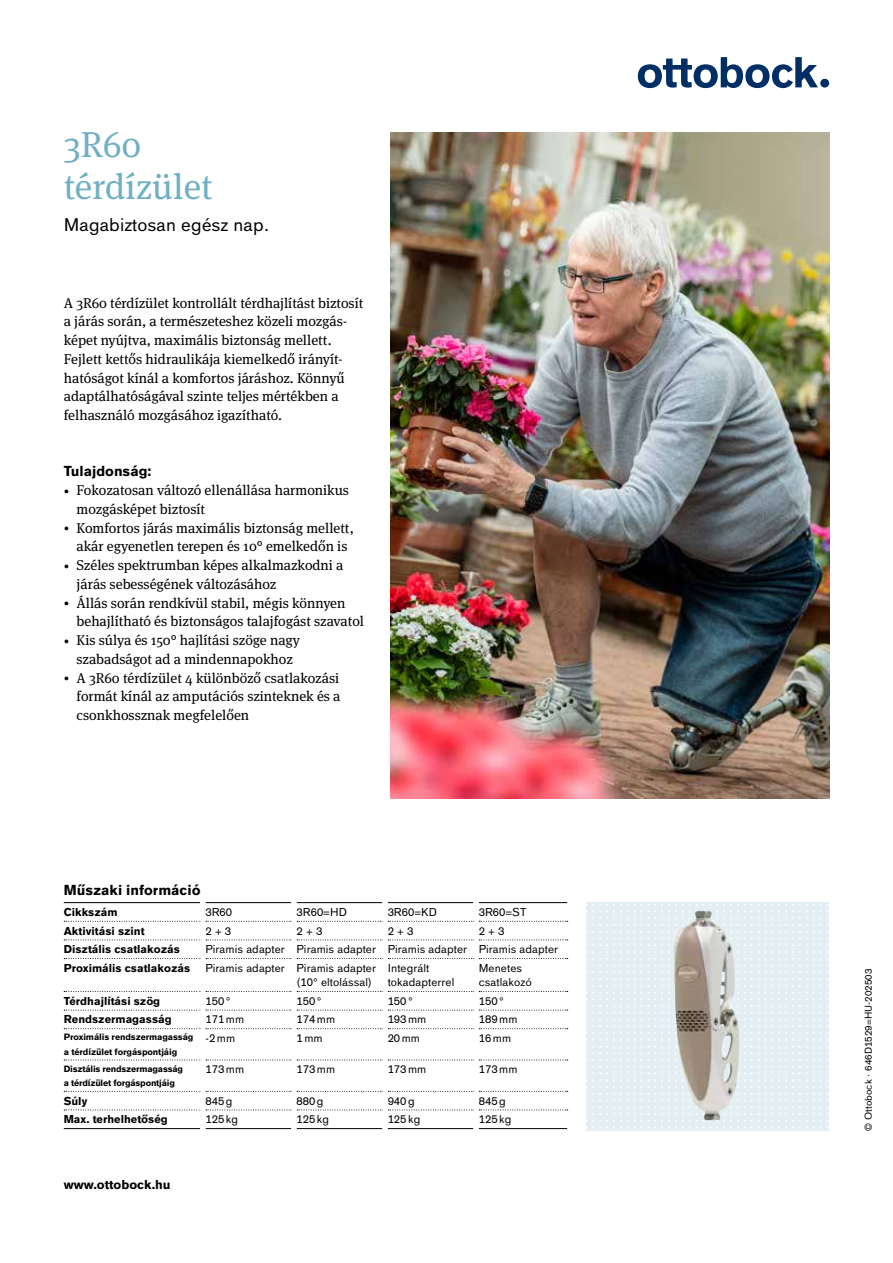
<style>
.page{position:relative;width:893px;height:1263px;background:#fff}
.page>*{position:absolute;margin:0;border:0;box-sizing:border-box;transform-origin:0 0}
.t1{font:36px/42px "OBO Serif";color:#71b0c3}
.t2{font:18px "OBO Sans";letter-spacing:.005em;color:#000}
.t3{font:14.25px/18.8px "OBO Serif";color:#000}
.t4{font:700 14.25px "OBO Sans";color:#000}
.t5{font:700 12.75px "OBO Sans";color:#000}
.t6{font:11.25px/14.2px "OBO Sans";letter-spacing:.005em;color:#000}
.t7{font:700 11.25px "OBO Sans";color:#000}
.t8{font:9.75px "OBO Sans";letter-spacing:.005em;color:#000}
.t9{font:700 9px/14.2px "OBO Sans";letter-spacing:-.01em;color:#000}
.s1{font-size:10.65px}
</style>
<div class="page">
<img style="left:390px;top:132px;width:439px;height:666px">
<svg style="left:638px;top:57px;width:191px;height:31px"></svg>
<svg style="left:64px;top:921px;width:504px;height:1px"></svg>
<svg style="left:64px;top:939px;width:504px;height:1px"></svg>
<svg style="left:64px;top:958px;width:504px;height:1px"></svg>
<svg style="left:64px;top:991px;width:504px;height:1px"></svg>
<svg style="left:64px;top:1010px;width:504px;height:1px"></svg>
<svg style="left:64px;top:1028px;width:504px;height:1px"></svg>
<svg style="left:64px;top:1060px;width:504px;height:1px"></svg>
<svg style="left:64px;top:1091px;width:504px;height:1px"></svg>
<svg style="left:64px;top:1109px;width:504px;height:1px"></svg>
<div style="left:200px;top:921px;width:5px;height:19px;background:#fff"></div>
<div style="left:291px;top:921px;width:6px;height:19px;background:#fff"></div>
<div style="left:382px;top:921px;width:6px;height:19px;background:#fff"></div>
<div style="left:473px;top:921px;width:6px;height:19px;background:#fff"></div>
<div style="left:200px;top:958px;width:5px;height:33px;background:#fff"></div>
<div style="left:291px;top:958px;width:6px;height:33px;background:#fff"></div>
<div style="left:382px;top:958px;width:6px;height:33px;background:#fff"></div>
<div style="left:473px;top:958px;width:6px;height:33px;background:#fff"></div>
<div style="left:200px;top:991px;width:5px;height:19px;background:#fff"></div>
<div style="left:291px;top:991px;width:6px;height:19px;background:#fff"></div>
<div style="left:382px;top:991px;width:6px;height:19px;background:#fff"></div>
<div style="left:473px;top:991px;width:6px;height:19px;background:#fff"></div>
<div style="left:200px;top:1010px;width:5px;height:19px;background:#fff"></div>
<div style="left:291px;top:1010px;width:6px;height:19px;background:#fff"></div>
<div style="left:382px;top:1010px;width:6px;height:19px;background:#fff"></div>
<div style="left:473px;top:1010px;width:6px;height:19px;background:#fff"></div>
<div style="left:200px;top:1060px;width:5px;height:31px;background:#fff"></div>
<div style="left:291px;top:1060px;width:6px;height:31px;background:#fff"></div>
<div style="left:382px;top:1060px;width:6px;height:31px;background:#fff"></div>
<div style="left:473px;top:1060px;width:6px;height:31px;background:#fff"></div>
<div style="left:200px;top:1091px;width:5px;height:19px;background:#fff"></div>
<div style="left:291px;top:1091px;width:6px;height:19px;background:#fff"></div>
<div style="left:382px;top:1091px;width:6px;height:19px;background:#fff"></div>
<div style="left:473px;top:1091px;width:6px;height:19px;background:#fff"></div>
<hr style="left:64px;top:902px;width:136px;height:1px;background:#000">
<hr style="left:205px;top:902px;width:86px;height:1px;background:#000">
<hr style="left:297px;top:902px;width:85px;height:1px;background:#000">
<hr style="left:388px;top:902px;width:85px;height:1px;background:#000">
<hr style="left:479px;top:902px;width:88px;height:1px;background:#000">
<hr style="left:64px;top:1128px;width:136px;height:1px;background:#000">
<hr style="left:205px;top:1128px;width:86px;height:1px;background:#000">
<hr style="left:297px;top:1128px;width:85px;height:1px;background:#000">
<hr style="left:388px;top:1128px;width:85px;height:1px;background:#000">
<hr style="left:479px;top:1128px;width:88px;height:1px;background:#000">
<div style="left:586px;top:902px;width:243px;height:229px;background:#e3eff3"></div>
<svg style="left:586px;top:904px;width:242px;height:224px"></svg>
<img style="left:673px;top:912px;width:66px;height:208px">
<h1 class="t1" style="left:64px;top:124px;width:150px">3R60 térdízület</h1>
<p class="t2" style="left:64px;top:214px;width:207px">Magabiztosan egész nap.</p>
<p class="t3" style="left:64px;top:293px;width:301px">A 3R60 térdízület kontrollált térdhajlítást biztosít a járás során, a természeteshez közeli mozgás&shy;képet nyújtva, maximális biztonság mellett.<br>Fejlett kettős hidraulikája kiemelkedő irányít&shy;hatóságot kínál a komfortos járáshoz. Könnyű adaptálhatóságával szinte teljes mértékben a felhasználó mozgásához igazítható.</p>
<p class="t4" style="left:64px;top:463px;width:89px">Tulajdonság:</p>
<p class="t3" style="left:77px;top:481px;width:274px;text-indent:-13px"><span class="s1">•</span> Fokozatosan változó ellenállása harmonikus mozgásképet biztosít</p>
<p class="t3" style="left:64px;top:518px;width:292px;text-align:center"><span class="s1">•</span> Komfortos járás maximális biztonság mellett, akár egyenetlen terepen és 10° emelkedőn is</p>
<p class="t3" style="left:77px;top:556px;width:268px;text-indent:-13px"><span class="s1">•</span> Széles spektrumban képes alkalmazkodni a járás sebességének változásához</p>
<p class="t3" style="left:77px;top:593px;width:289px;text-indent:-13px"><span class="s1">•</span> Állás során rendkívül stabil, mégis könnyen behajlítható és biztonságos talajfogást szavatol</p>
<p class="t3" style="left:64px;top:631px;width:238px;text-align:center"><span class="s1">•</span> Kis súlya és 150° hajlítási szöge nagy szabadságot ad a mindennapokhoz</p>
<p class="t3" style="left:77px;top:668px;width:266px;text-align:justify;text-indent:-13px"><span class="s1">•</span> A 3R60 térdízület 4 különböző csatlakozási formát kínál az amputációs szinteknek és a csonkhossznak megfelelően</p>
<p class="t4" style="left:64px;top:882px;width:138px">Műszaki információ</p>
<p class="t7" style="left:64px;top:905px;width:55px">Cikkszám</p>
<p class="t6" style="left:205px;top:905px;width:28px">3R60</p>
<p class="t6" style="left:297px;top:905px;width:52px">3R60=HD</p>
<p class="t6" style="left:388px;top:905px;width:51px">3R60=KD</p>
<p class="t6" style="left:479px;top:905px;width:49px">3R60=ST</p>
<p class="t7" style="left:64px;top:924px;width:82px">Aktivitási szint</p>
<p class="t6" style="left:205px;top:923px;width:27px">2 + 3</p>
<p class="t6" style="left:297px;top:923px;width:27px">2 + 3</p>
<p class="t6" style="left:388px;top:923px;width:27px">2 + 3</p>
<p class="t6" style="left:479px;top:923px;width:27px">2 + 3</p>
<p class="t7" style="left:64px;top:943px;width:118px">Disztális csatlakozás</p>
<p class="t6" style="left:205px;top:942px;width:354px">Piramis adapter Piramis adapter Piramis adapter Piramis adapter</p>
<p class="t7" style="left:64px;top:961px;width:128px">Proximális csatlakozás</p>
<p class="t6" style="left:297px;top:961px;width:81px;text-indent:-91px">Piramis adapter Piramis adapter (10° eltolással)</p>
<p class="t6" style="left:388px;top:961px;width:68px">Integrált tokadapterrel</p>
<p class="t6" style="left:479px;top:961px;width:54px">Menetes csatlakozó</p>
<p class="t7" style="left:64px;top:994px;width:98px">Térdhajlítási szög</p>
<p class="t6" style="left:205px;top:994px;width:27px">150°</p>
<p class="t6" style="left:297px;top:994px;width:27px">150°</p>
<p class="t6" style="left:388px;top:994px;width:27px">150°</p>
<p class="t6" style="left:479px;top:994px;width:27px">150°</p>
<p class="t7" style="left:64px;top:1013px;width:109px">Rendszermagasság</p>
<p class="t6" style="left:205px;top:1012px;width:40px">171mm</p>
<p class="t6" style="left:297px;top:1012px;width:40px">174mm</p>
<p class="t6" style="left:388px;top:1012px;width:40px">193mm</p>
<p class="t6" style="left:479px;top:1012px;width:40px">189mm</p>
<p class="t9" style="left:64px;top:1030px;width:131px">Proximális rendszermagasság a térdízület forgáspontjáig</p>
<p class="t6" style="left:205px;top:1031px;width:31px">-2mm</p>
<p class="t6" style="left:297px;top:1031px;width:28px">1mm</p>
<p class="t6" style="left:388px;top:1031px;width:34px">20mm</p>
<p class="t6" style="left:479px;top:1031px;width:34px">16mm</p>
<p class="t9" style="left:64px;top:1061px;width:121px">Disztális rendszermagasság a térdízület forgáspontjáig</p>
<p class="t6" style="left:205px;top:1062px;width:40px">173mm</p>
<p class="t6" style="left:297px;top:1062px;width:40px">173mm</p>
<p class="t6" style="left:388px;top:1062px;width:40px">173mm</p>
<p class="t6" style="left:479px;top:1062px;width:40px">173mm</p>
<p class="t7" style="left:64px;top:1094px;width:25px">Súly</p>
<p class="t6" style="left:205px;top:1093px;width:29px">845g</p>
<p class="t6" style="left:297px;top:1093px;width:29px">880g</p>
<p class="t6" style="left:388px;top:1093px;width:29px">940g</p>
<p class="t6" style="left:479px;top:1093px;width:29px">845g</p>
<p class="t7" style="left:64px;top:1113px;width:106px">Max. terhelhetőség</p>
<p class="t6" style="left:205px;top:1112px;width:34px">125kg</p>
<p class="t6" style="left:297px;top:1112px;width:34px">125kg</p>
<p class="t6" style="left:388px;top:1112px;width:34px">125kg</p>
<p class="t6" style="left:479px;top:1112px;width:34px">125kg</p>
<p class="t5" style="left:64px;top:1177px;width:108px">www.ottobock.hu</p>
<p class="t8" style="left:863px;top:1131px;width:163px;rotate:-90deg">© Ottobock · 646D1529=HU-202503</p>
</div>
